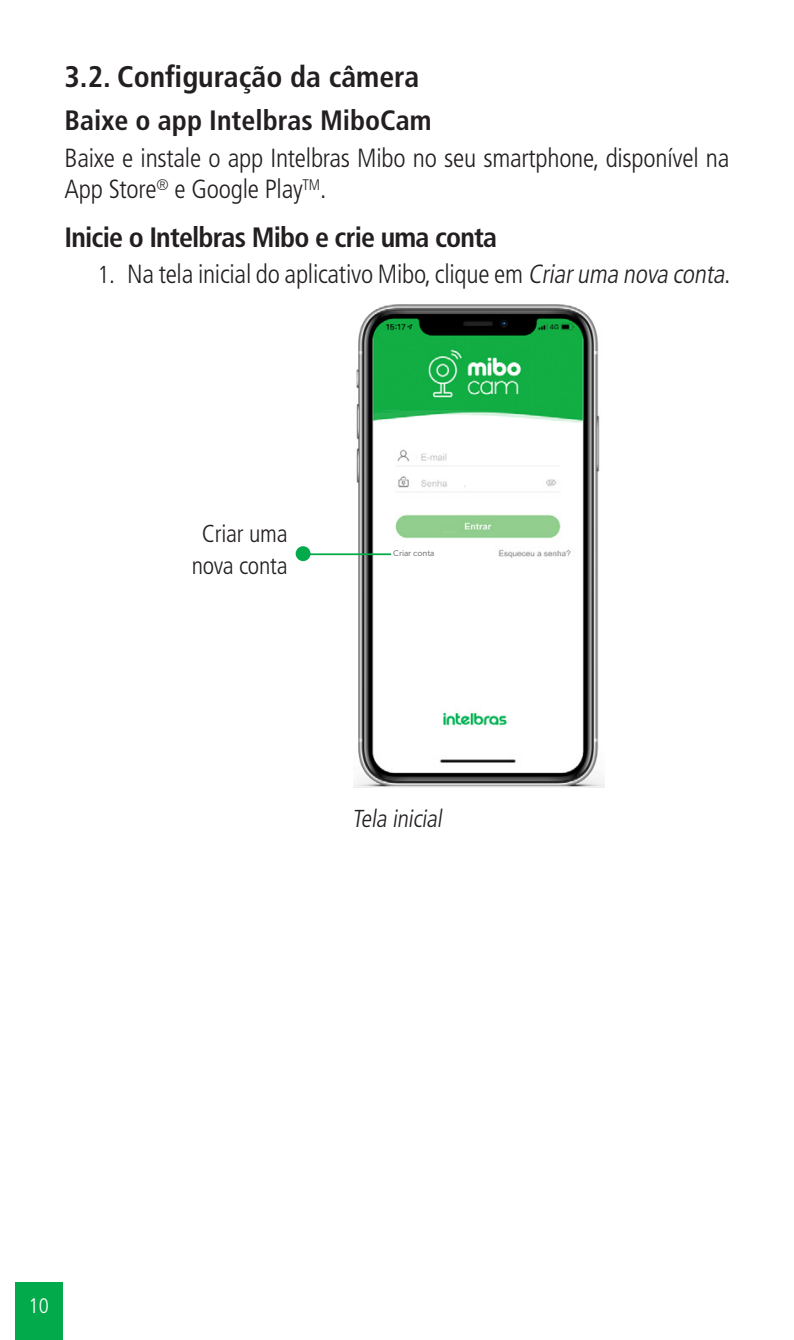
<style>
.page{position:relative;width:794px;height:1340px;background:#fff}
.page>*{position:absolute;margin:0;border:0;box-sizing:border-box;transform-origin:0 0}
.t1{font:700 condensed 29.75px "Frutiger LT Std";color:#231f20}
._3__Titulo_3{font:700 condensed 28px "Frutiger LT Std";letter-spacing:-.03em;color:#231f20}
._3__Titulo_3-2{font:700 condensed 28px "Frutiger LT Std";color:#231f20}
._0__Corpo_de_texto{font:300 condensed 26.25px/31.5px "Frutiger LT Std";letter-spacing:-.01em;color:#231f20}
._7__Legenda{font:300 condensed 24.5px/31.5px "Frutiger LT Std";letter-spacing:-.01em;color:#231f20;text-align:center}
.t2{font:300 condensed 21px "Frutiger LT Std";color:#fff}
.t3{font:8.05px "Museo Sans 500";letter-spacing:-.01em;color:#808285}
.s1{font-size:24.5px}
.s2{font-style:italic}
</style>
<div class="page">
<div style="left:15px;top:1282px;width:48px;height:57px;background:#03aa4b"></div>
<img style="left:353px;top:304px;width:251px;height:483px">
<hr style="left:308px;top:553px;width:83px;height:2px;background:#03aa4b">
<div style="left:296px;top:546px;width:14px;height:15px;background:#03aa4b;border-radius:50%"></div>
<div style="left:393px;top:540px;width:75px;height:25px;background:#fff"></div>
<p class="t1" style="left:64px;top:59px;width:356px">3.2. Configuração da câmera</p>
<p class="_3__Titulo_3-2" style="left:64px;top:104px;width:369px">Baixe o app Intelbras MiboCam</p>
<p class="_0__Corpo_de_texto" style="left:64px;top:142px;width:666px">Baixe e instale o app Intelbras Mibo no seu smartphone, disponível na<br>App Store<sup>®</sup> e Google Play<sup>TM</sup>.</p>
<p class="_3__Titulo_3" style="left:64px;top:220px;width:434px">Inicie o Intelbras Mibo e crie uma conta</p>
<p class="_0__Corpo_de_texto" style="left:97px;top:259px;width:634px"><span class="s1">1.</span> Na tela inicial do aplicativo Mibo, clique em <span class="s2">Criaruma nova conta</span>.</p>
<p class="_7__Legenda" style="left:192px;top:518px;width:97px">Criar uma nova conta</p>
<p class="t3" style="left:393px;top:548px;width:43px">Criar conta</p>
<p class="_7__Legenda" style="left:352px;top:803px;width:95px">Tela inicial</p>
<p class="t2" style="left:29px;top:1293px;width:22px">10</p>
</div>
